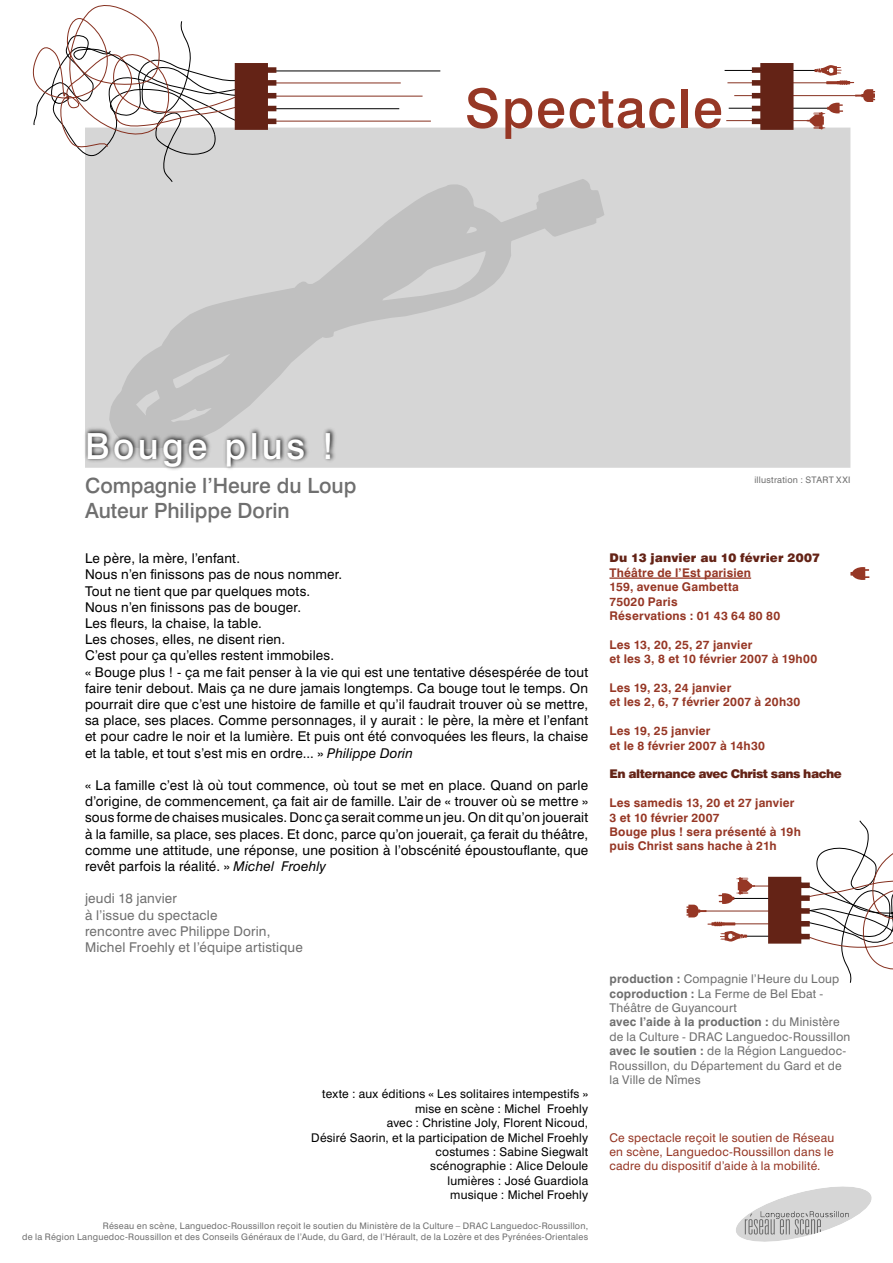
<style>
.page{position:relative;width:893px;height:1263px;background:#fff}
.page>*{position:absolute;margin:0;border:0;box-sizing:border-box;transform-origin:0 0}
.Rubrique{font:500 54px "Swiss 721 BT";letter-spacing:.03em;color:#963725}
.Titre{font:500 36px "Swiss 721 BT";letter-spacing:.095em;color:#fff}
.Auteur{font:500 21px "Swiss 721 BT";letter-spacing:-.005em;color:#6f6f6f}
.Corps{font:13.5px/16.2px "Swiss 721 BT";letter-spacing:.01em;color:#000;text-align:justify}
.Corps-2{font:13.5px "Swiss 721 BT";letter-spacing:.01em;color:#6f6f6f}
.Dates{font:700 12px "Swiss 721 BT";letter-spacing:.015em;color:#963725}
.Infos{font:12px "Swiss 721 BT";letter-spacing:.015em;color:#000}
.Infos_d{font:12px/14.4px "Swiss 721 BT";letter-spacing:.015em;color:#6f6f6f}
.Infos_d-2{font:12px/14.4px "Swiss 721 BT";letter-spacing:.015em;color:#963725;text-align:justify}
.Dates_top{font:900 12px "Swiss 721 BT";letter-spacing:-.035em;color:#642316}
.Dates_top-2{font:900 12px "Swiss 721 BT";letter-spacing:.01em;color:#642316}
.Infos-2{font:9px "Swiss 721 BT";letter-spacing:.025em;color:#6f6f6f}
.Crédit_photo{font:9px "Swiss 721 BT";letter-spacing:.025em;color:#6f6f6f}
.s1{font-style:italic}
.s2{font-weight:700}
</style>
<div class="page">
<svg style="left:736px;top:1186px;width:136px;height:56px"></svg>
<div style="left:85px;top:128px;width:765px;height:340px;background:#d6d6d6"></div>
<svg style="left:109px;top:179px;width:495px;height:247px"></svg>
<hr style="left:609px;top:577px;width:142px;height:2px;background:#963725">
<svg style="left:85px;top:426px;width:250px;height:44px"></svg>
<svg style="left:32px;top:5px;width:409px;height:177px"></svg>
<svg style="left:724px;top:63px;width:151px;height:67px"></svg>
<svg style="left:686px;top:820px;width:207px;height:163px"></svg>
<svg style="left:850px;top:567px;width:19px;height:13px"></svg>
<p class="Rubrique" style="left:465px;top:75px;width:260px">Spectacle</p>
<p class="Titre" style="left:85px;top:424px;width:250px">Bouge plus !</p>
<p class="Auteur" style="left:85px;top:473px;width:273px">Compagnie l’Heure du Loup</p>
<p class="Auteur" style="left:85px;top:498px;width:206px">Auteur Philippe Dorin</p>
<p class="Crédit_photo" style="left:754px;top:474px;width:97px">illustration : START XXI</p>
<p class="Corps" style="left:85px;top:550px;width:156px">Le père, la mère, l’enfant.</p>
<p class="Corps" style="left:85px;top:566px;width:259px">Nous n’en finissons pas de nous nommer.</p>
<p class="Corps" style="left:85px;top:582px;width:227px">Tout ne tient que par quelques mots.</p>
<p class="Corps" style="left:85px;top:599px;width:218px">Nous n’en finissons pas de bouger.</p>
<p class="Corps" style="left:85px;top:615px;width:178px">Les fleurs, la chaise, la table.</p>
<p class="Corps" style="left:85px;top:631px;width:202px">Les choses, elles, ne disent rien.</p>
<p class="Corps" style="left:85px;top:647px;width:251px">C’est pour ça qu’elles restent immobiles.</p>
<p class="Corps" style="left:85px;top:663px;width:505px">« Bouge plus ! - ça me fait penser à la vie qui est une tentative désespérée de tout faire tenir debout. Mais ça ne dure jamais longtemps. Ca bouge tout le temps. On pourrait dire que c’est une histoire de famille et qu’il faudrait trouver où se mettre, sa place, ses places. Comme personnages, il y aurait : le père, la mère et l’enfant et pour cadre le noir et la lumière. Et puis ont été convoquées les fleurs, la chaise et la table, et tout s’est mis en ordre... » <span class="s1">Philippe Dorin</span></p>
<p class="Corps" style="left:85px;top:777px;width:505px">« La famille c’est là où tout commence, où tout se met en place. Quand on parle d’origine, de commencement, ça fait air de famille. L’air de « trouver où se mettre » sous forme de chaises musicales. Donc ça serait comme un jeu. On dit qu’on jouerait à la famille, sa place, ses places. Et donc, parce qu’on jouerait, ça ferait du théâtre, comme une attitude, une réponse, une position à l’obscénité époustouflante, que revêt parfois la réalité. » <span class="s1">Michel Froehly</span></p>
<p class="Corps-2" style="left:85px;top:890px;width:93px">jeudi 18 janvier</p>
<p class="Corps-2" style="left:85px;top:906px;width:134px">à l’issue du spectacle</p>
<p class="Corps-2" style="left:85px;top:923px;width:187px">rencontre avec Philippe Dorin,</p>
<p class="Corps-2" style="left:85px;top:939px;width:219px">Michel Froehly et l’équipe artistique</p>
<p class="Infos" style="left:322px;top:1087px;width:267px">texte : aux éditions « Les solitaires intempestifs »</p>
<p class="Infos" style="left:415px;top:1101px;width:175px">mise en scène : Michel Froehly</p>
<p class="Infos" style="left:387px;top:1115px;width:203px">avec : Christine Joly, Florent Nicoud,</p>
<p class="Infos" style="left:311px;top:1130px;width:278px">Désiré Saorin, et la participation de Michel Froehly</p>
<p class="Infos" style="left:436px;top:1144px;width:154px">costumes : Sabine Siegwalt</p>
<p class="Infos" style="left:430px;top:1159px;width:159px">scénographie : Alice Deloule</p>
<p class="Infos" style="left:448px;top:1173px;width:142px">lumières : José Guardiola</p>
<p class="Infos" style="left:450px;top:1187px;width:139px">musique : Michel Froehly</p>
<p class="Infos-2" style="left:103px;top:1220px;width:487px">Réseau en scène, Languedoc-Roussillon reçoit le soutien du Ministère de la Culture – DRAC Languedoc-Roussillon,</p>
<p class="Infos-2" style="left:22px;top:1231px;width:567px">de la Région Languedoc-Roussillon et des Conseils Généraux de l’Aude, du Gard, de l’Hérault, de la Lozère et des Pyrénées-Orientales</p>
<p class="Dates_top-2" style="left:609px;top:551px;width:212px">Du 13 janvier au 10 février 2007</p>
<p class="Dates" style="left:609px;top:565px;width:143px">Théâtre de l’Est parisien</p>
<p class="Dates" style="left:609px;top:580px;width:131px">159, avenue Gambetta</p>
<p class="Dates" style="left:609px;top:594px;width:70px">75020 Paris</p>
<p class="Dates" style="left:609px;top:608px;width:172px">Réservations : 01 43 64 80 80</p>
<p class="Dates" style="left:609px;top:637px;width:144px">Les 13, 20, 25, 27 janvier</p>
<p class="Dates" style="left:609px;top:652px;width:209px">et les 3, 8 et 10 février 2007 à 19h00</p>
<p class="Dates" style="left:609px;top:680px;width:123px">Les 19, 23, 24 janvier</p>
<p class="Dates" style="left:609px;top:695px;width:192px">et les 2, 6, 7 février 2007 à 20h30</p>
<p class="Dates" style="left:609px;top:724px;width:102px">Les 19, 25 janvier</p>
<p class="Dates" style="left:609px;top:738px;width:157px">et le 8 février 2007 à 14h30</p>
<p class="Dates_top" style="left:609px;top:767px;width:234px">En alternance avec Christ sans hache</p>
<p class="Dates" style="left:609px;top:796px;width:186px">Les samedis 13, 20 et 27 janvier</p>
<p class="Dates" style="left:609px;top:810px;width:112px">3 et 10 février 2007</p>
<p class="Dates" style="left:609px;top:824px;width:193px">Bouge plus ! sera présenté à 19h</p>
<p class="Dates" style="left:609px;top:839px;width:169px">puis Christ sans hache à 21h</p>
<p class="Infos_d" style="left:609px;top:971px;width:231px"><span class="s2">production :</span> Compagnie l’Heure du Loup</p>
<p class="Infos_d" style="left:609px;top:986px;width:215px"><span class="s2">coproduction :</span> La Ferme de Bel Ebat -<br>Théâtre de Guyancourt</p>
<p class="Infos_d" style="left:609px;top:1015px;width:242px"><span class="s2">avec l’aide à la production :</span> du Ministère de la Culture - DRAC Languedoc-Roussillon</p>
<p class="Infos_d" style="left:609px;top:1043px;width:238px"><span class="s2">avec le soutien :</span> de la Région Languedoc-<br>Roussillon, du Département du Gard et de la Ville de Nîmes</p>
<p class="Infos_d-2" style="left:609px;top:1130px;width:226px">Ce spectacle reçoit le soutien de Réseau en scène, Languedoc-Roussillon dans le cadre du dispositif d’aide à la mobilité.</p>
</div>
